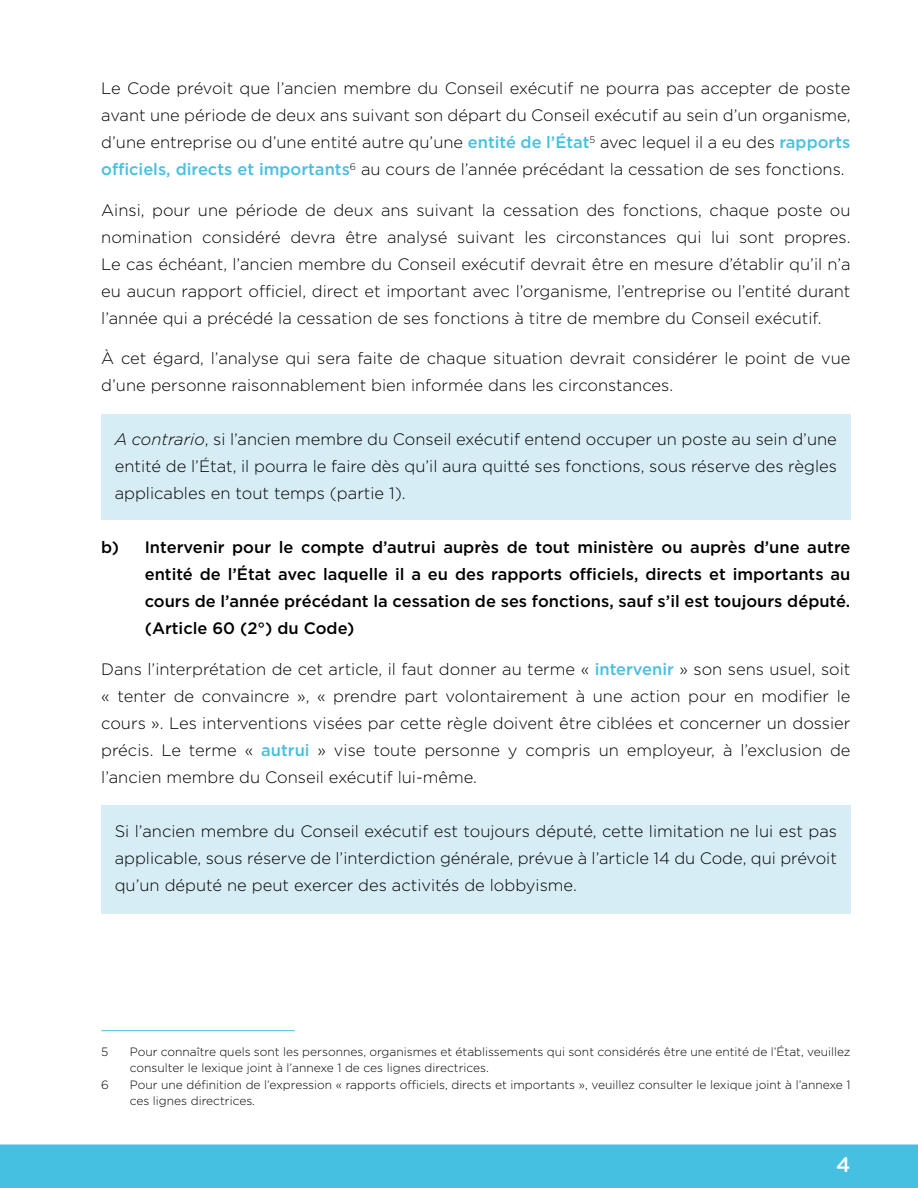
<style>
.page{position:relative;width:918px;height:1188px;background:#fff}
.page>*{position:absolute;margin:0;border:0;box-sizing:border-box;transform-origin:0 0}
.t1{font:500 21px "Gotham";color:#fff}
.t2{font:300 16.5px/27px "Gotham";color:#000;text-align:justify}
.t3{font:500 16.5px/27px "Gotham";color:#000;text-align:justify}
.t4{font:300 12px/16.5px "Gotham";color:#000}
.s1{font-weight:500;color:#46c0e0}
.s2{font-style:italic}
</style>
<div class="page">
<div style="left:0;top:1144px;width:918px;height:44px;background:#46c0e0"></div>
<div style="left:101px;top:805px;width:749px;height:109px;background:#d7edf5"></div>
<div style="left:101px;top:414px;width:749px;height:106px;background:#d7edf5"></div>
<hr style="left:101px;top:1030px;width:194px;height:1px;background:#46c0e0">
<p class="t2" style="left:101px;top:74px;width:751px">Le Code prévoit que l’ancien membre du Conseil exécutif ne pourra pas accepter de poste avant une période de deux ans suivant son départ du Conseil exécutif au sein d’un organisme, d’une entreprise ou d’une entité autre qu’une <span class="s1">entité de l’État</span><sup>5</sup> avec lequel il a eu des <span class="s1">rapports officiels, directs et importants</span><sup>6</sup> au cours de l’année précédant la cessation de ses fonctions.</p>
<p class="t2" style="left:101px;top:196px;width:751px">Ainsi, pour une période de deux ans suivant la cessation des fonctions, chaque poste ou nomination considéré devra être analysé suivant les circonstances qui lui sont propres.<br>Le cas échéant, l’ancien membre du Conseil exécutif devrait être en mesure d’établir qu’il n’a eu aucun rapport officiel, direct et important avec l’organisme, l’entreprise ou l’entité durant l’année qui a précédé la cessation de ses fonctions à titre de membre du Conseil exécutif.</p>
<p class="t2" style="left:101px;top:344px;width:751px">À cet égard, l’analyse qui sera faite de chaque situation devrait considérer le point de vue d’une personne raisonnablement bien informée dans les circonstances.</p>
<p class="t2" style="left:115px;top:425px;width:724px"><span class="s2">A contrario</span>, si l’ancien membre du Conseil exécutif entend occuper un poste au sein d’une entité de l’État, il pourra le faire dès qu’il aura quitté ses fonctions, sous réserve des règles applicables en tout temps (partie 1).</p>
<p class="t3" style="left:145px;top:534px;width:707px;text-indent:-43px">b) Intervenir pour le compte d’autrui auprès de tout ministère ou auprès d’une autre entité de l’État avec laquelle il a eu des rapports officiels, directs et importants au cours de l’année précédant la cessation de ses fonctions, sauf s’il est toujours député. (Article 60 (2°) du Code)</p>
<p class="t2" style="left:101px;top:655px;width:751px">Dans l’interprétation de cet article, il faut donner au terme « <span class="s1">intervenir</span> » son sens usuel, soit « tenter de convaincre », « prendre part volontairement à une action pour en modifier le cours ». Les interventions visées par cette règle doivent être ciblées et concerner un dossier précis. Le terme « <span class="s1">autrui</span> » vise toute personne y compris un employeur, à l’exclusion de l’ancien membre du Conseil exécutif lui-même.</p>
<p class="t2" style="left:115px;top:817px;width:724px">Si l’ancien membre du Conseil exécutif est toujours député, cette limitation ne lui est pas applicable, sous réserve de l’interdiction générale, prévue à l’article 14 du Code, qui prévoit qu’un député ne peut exercer des activités de lobbyisme.</p>
<p class="t4" style="left:101px;top:1043px;width:9px">5</p>
<p class="t4" style="left:130px;top:1043px;width:722px">Pour connaître quels sont les personnes, organismes et établissements qui sont considérés être une entité de l’État, veuillez consulter le lexique joint à l’annexe 1 de ces lignes directrices.</p>
<p class="t4" style="left:101px;top:1076px;width:9px">6</p>
<p class="t4" style="left:130px;top:1076px;width:722px">Pour une définition de l’expression « rapports officiels, directs et importants », veuillez consulter le lexique joint à l’annexe 1 ces lignes directrices.</p>
<p class="t1" style="left:836px;top:1151px;width:16px">4</p>
</div>
